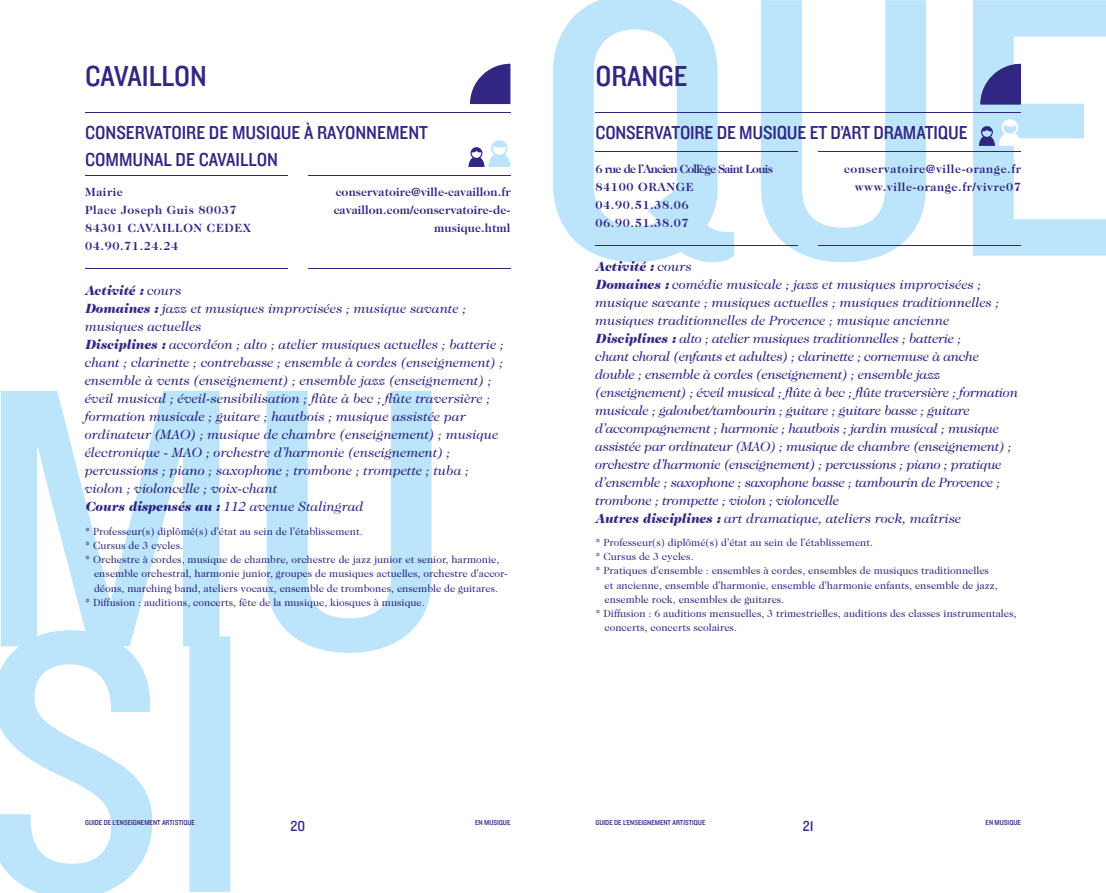
<style>
.page{position:relative;width:1106px;height:893px;background:#fff}
.page>*{position:absolute;margin:0;border:0;box-sizing:border-box;transform-origin:0 0}
.t1{font:30px "Knockout HTF30 Junior Welterwt";color:#312783}
.t2{font:19.5px/27px "Knockout HTF30 Junior Welterwt";letter-spacing:-.01em;color:#312783}
.t3{font:15px "Knockout HTF30 Junior Welterwt";color:#312783}
.t4{font:italic 13.5px/18px "Caslon Two Twenty Four";letter-spacing:-.02em;color:#312783}
.t5{font:italic 13.5px/18px "Caslon Two Twenty Four";color:#312783}
.t6{font:700 12px/18px "Caslon Two Twenty Four";letter-spacing:.05em;color:#312783}
.t7{font:700 12px/18px "Caslon Two Twenty Four";letter-spacing:.01em;color:#312783;text-align:right}
.t8{font:700 12px/18px "Caslon Two Twenty Four";letter-spacing:-.06em;color:#312783}
.t9{font:10.5px "Caslon Two Twenty Four";color:#312783}
.t10{font:7.5px "Knockout HTF30 Junior Welterwt";color:#312783}
.s1{font-weight:900}
</style>
<div class="page">
<hr style="left:85px;top:112px;width:425px;height:1px;background:#312783">
<hr style="left:85px;top:175px;width:202px;height:1px;background:#312783">
<hr style="left:308px;top:175px;width:202px;height:1px;background:#312783">
<hr style="left:85px;top:268px;width:202px;height:1px;background:#312783">
<hr style="left:308px;top:268px;width:202px;height:1px;background:#312783">
<svg style="left:468px;top:140px;width:42px;height:27px"></svg>
<svg style="left:553px;top:0;width:553px;height:262px"></svg>
<svg style="left:0;top:630px;width:230px;height:263px;fill:#bce4fa"></svg>
<svg style="left:1px;top:391px;width:430px;height:262px;fill:#bce4fa"></svg>
<hr style="left:595px;top:112px;width:425px;height:1px;background:#312783">
<hr style="left:595px;top:151px;width:202px;height:1px;background:#312783">
<hr style="left:819px;top:151px;width:201px;height:1px;background:#312783">
<hr style="left:595px;top:245px;width:202px;height:1px;background:#312783">
<hr style="left:819px;top:245px;width:201px;height:1px;background:#312783">
<svg style="left:978px;top:119px;width:42px;height:27px"></svg>
<svg style="left:980px;top:64px;width:40px;height:41px;background:#50519d"></svg>
<svg style="left:470px;top:64px;width:40px;height:40px"></svg>
<h1 class="t1" style="left:85px;top:61px;width:123px">CAVAILLON</h1>
<h1 class="t1" style="left:595px;top:61px;width:94px">ORANGE</h1>
<h2 class="t2" style="left:85px;top:120px;width:344px">CONSERVATOIRE DE MUSIQUE À RAYONNEMENT<br>COMMUNAL DE CAVAILLON</h2>
<p class="t7" style="left:334px;top:183px;width:178px">conservatoire@ville-cavaillon.fr cavaillon.com/conservatoire-de&shy;musique.html</p>
<p class="t6" style="left:85px;top:183px;width:168px">Mairie<br>Place Joseph Guis 80037<br>84301 CAVAILLON CEDEX<br>04.90.71.24.24</p>
<p class="t5" style="left:85px;top:282px;width:421px"><span class="s1">Activité :</span> cours<br><span class="s1">Domaines :</span> jazz et musiques improvisées ; musique savante ; musiques actuelles<br><span class="s1">Disciplines :</span> accordéon ; alto ; atelier musiques actuelles ; batterie ; chant ; clarinette ; contrebasse ; ensemble à cordes (enseignement) ; ensemble à vents (enseignement) ; ensemble jazz (enseignement) ; éveil musical ; éveil-sensibilisation ; flûte à bec ; flûte traversière ; formation musicale ; guitare ; hautbois ; musique assistée par ordinateur (MAO) ; musique de chambre (enseignement) ; musique électronique - MAO ; orchestre d’harmonie (enseignement) ; percussions ; piano ; saxophone ; trombone ; trompette ; tuba ; violon ; violoncelle ; voix-chant<br><span class="s1">Cours dispensés au :</span> 112 avenue Stalingrad</p>
<p class="t9" style="left:85px;top:525px;width:279px">* Professeur(s) diplômé(s) d’état au sein de l’établissement.</p>
<p class="t9" style="left:85px;top:539px;width:100px">* Cursus de 3 cycles.</p>
<p class="t9" style="left:85px;top:553px;width:416px">* Orchestre à cordes, musique de chambre, orchestre de jazz junior et senior, harmonie,</p>
<p class="t9" style="left:94px;top:568px;width:415px">ensemble orchestral, harmonie junior, groupes de musiques actuelles, orchestre d’accor-</p>
<p class="t9" style="left:94px;top:582px;width:405px">déons, marching band, ateliers vocaux, ensemble de trombones, ensemble de guitares.</p>
<p class="t9" style="left:85px;top:596px;width:341px">* Diffusion : auditions, concerts, fête de la musique, kiosques à musique.</p>
<h2 class="t2" style="left:595px;top:120px;width:373px">CONSERVATOIRE DE MUSIQUE ET D’ART DRAMATIQUE</h2>
<p class="t6" style="left:844px;top:160px;width:178px;text-align:right">conservatoire@ville-orange.fr www.ville-orange.fr/vivre07</p>
<p class="t8" style="left:595px;top:160px;width:179px">6 rue de l’Ancien Collège Saint Louis<br>84100 ORANGE<br>04.90.51.38.06<br>06.90.51.38.07</p>
<p class="t4" style="left:595px;top:257px;width:424px"><span class="s1">Activité :</span> cours<br><span class="s1">Domaines :</span> comédie musicale ; jazz et musiques improvisées ; musique savante ; musiques actuelles ; musiques traditionnelles ; musiques traditionnelles de Provence ; musique ancienne <span class="s1">Disciplines :</span> alto ; atelier musiques traditionnelles ; batterie ;<br>chant choral (enfants et adultes) ; clarinette ; cornemuse à anche double ; ensemble à cordes (enseignement) ; ensemble jazz (enseignement) ; éveil musical ; flûte à bec ; flûte traversière ; formation musicale ; galoubet/tambourin ; guitare ; guitare basse ; guitare d’accompagnement ; harmonie ; hautbois ; jardin musical ; musique assistée par ordinateur (MAO) ; musique de chambre (enseignement) ; orchestre d’harmonie (enseignement) ; percussions ; piano ; pratique d’ensemble ; saxophone ; saxophone basse ; tambourin de Provence ; trombone ; trompette ; violon ; violoncelle<br><span class="s1">Autres disciplines :</span> art dramatique, ateliers rock, maîtrise</p>
<p class="t9" style="left:595px;top:536px;width:279px">* Professeur(s) diplômé(s) d’état au sein de l’établissement.</p>
<p class="t9" style="left:595px;top:550px;width:100px">* Cursus de 3 cycles.</p>
<p class="t9" style="left:595px;top:565px;width:395px">* Pratiques d’ensemble : ensembles à cordes, ensembles de musiques traditionnelles</p>
<p class="t9" style="left:604px;top:579px;width:395px">et ancienne, ensemble d’harmonie, ensemble d’harmonie enfants, ensemble de jazz,</p>
<p class="t9" style="left:604px;top:593px;width:181px">ensemble rock, ensembles de guitares.</p>
<p class="t9" style="left:595px;top:607px;width:422px">* Diffusion : 6 auditions mensuelles, 3 trimestrielles, auditions des classes instrumentales,</p>
<p class="t9" style="left:604px;top:622px;width:134px">concerts, concerts scolaires.</p>
<p class="t10" style="left:85px;top:819px;width:111px">GUIDE DE L’ENSEIGNEMENT ARTISTIQUE</p>
<p class="t10" style="left:475px;top:819px;width:37px">EN MUSIQUE</p>
<p class="t10" style="left:595px;top:819px;width:111px">GUIDE DE L’ENSEIGNEMENT ARTISTIQUE</p>
<p class="t10" style="left:985px;top:819px;width:37px">EN MUSIQUE</p>
<p class="t3" style="left:290px;top:818px;width:16px">20</p>
<p class="t3" style="left:803px;top:818px;width:12px">21</p>
</div>
